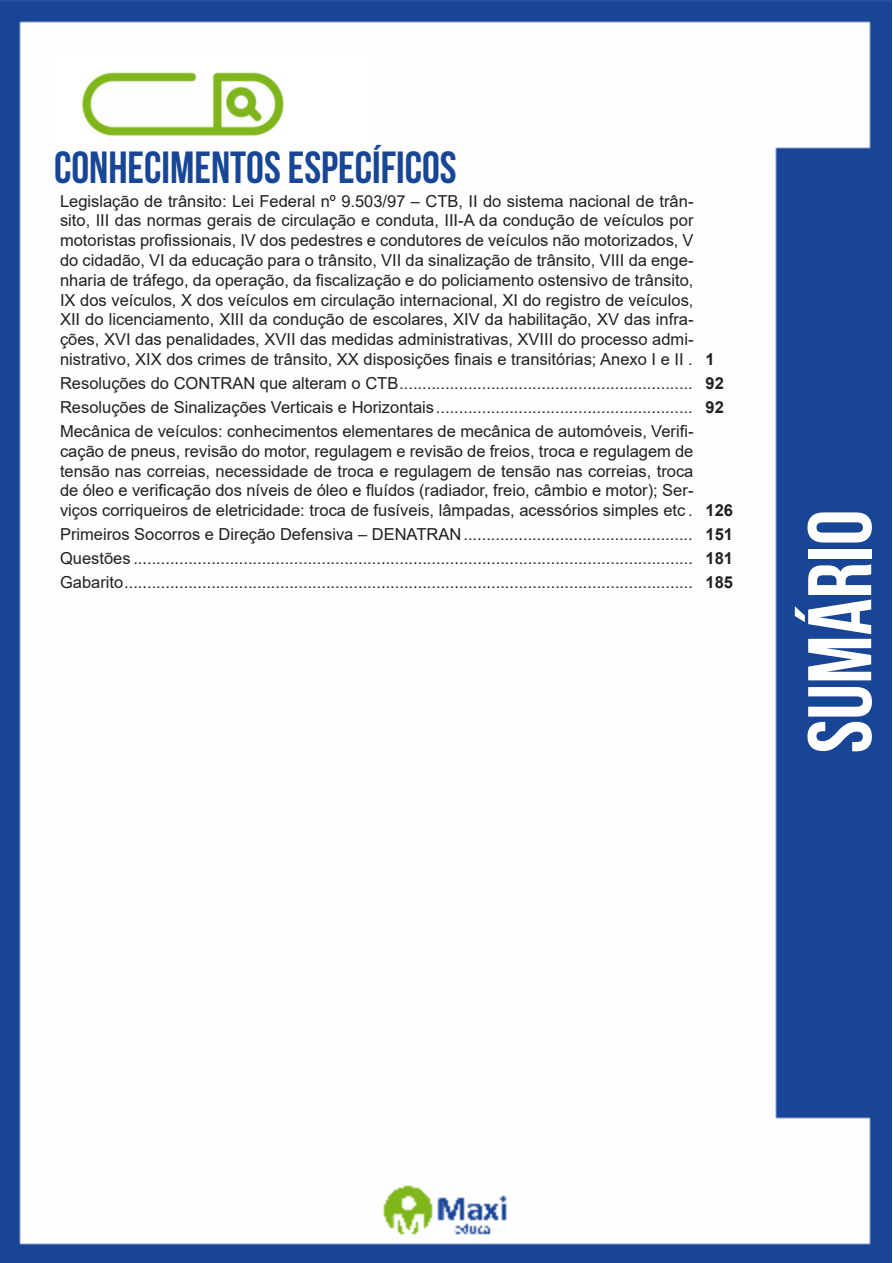
<style>
.page{position:relative;width:893px;height:1263px;background:#fff}
.page>*{position:absolute;margin:0;border:0;box-sizing:border-box;transform-origin:0 0}
.t1{font:700 90px "Bebas Neue";color:#fff}
.t2{font:700 45px "Bebas Neue";color:#184696}
.ALTERNATIVAS{font:16.5px/19.8px "Arial";color:#231f20;text-align:justify}
.INDICE{font:700 16.5px "Arial";color:#231f20}
</style>
<div class="page">
<img style="left:0;top:0;width:892px;height:1263px">
<div style="left:53px;top:55px;width:317px;height:121px;background:#fff"></div>
<img style="left:82px;top:72px;width:201px;height:64px">
<p class="t2" style="left:54px;top:142px;width:404px">CONHECIMENTOS ESPECÍFICOS</p>
<p class="ALTERNATIVAS" style="left:60px;top:191px;width:635px">Legislação de trânsito: Lei Federal nº 9.503/97 – CTB, II do sistema nacional de trân&shy;sito, III das normas gerais de circulação e conduta, III-A da condução de veículos por motoristas profissionais, IV dos pedestres e condutores de veículos não motorizados, V do cidadão, VI da educação para o trânsito, VII da sinalização de trânsito, VIII da enge&shy;nharia de tráfego, da operação, da fiscalização e do policiamento ostensivo de trânsito, IX dos veículos, X dos veículos em circulação internacional, XI do registro de veículos, XII do licenciamento, XIII da condução de escolares, XIV da habilitação, XV das infra&shy;ções, XVI das penalidades, XVII das medidas administrativas, XVIII do processo admi&shy;nistrativo, XIX dos crimes de trânsito, XX disposições finais e transitórias; Anexo I e II .</p>
<p class="INDICE" style="left:705px;top:348px;width:11px">1</p>
<p class="ALTERNATIVAS" style="left:60px;top:373px;width:634px">Resoluções do CONTRAN que alteram o CTB................................................................</p>
<p class="INDICE" style="left:705px;top:372px;width:20px">92</p>
<p class="ALTERNATIVAS" style="left:60px;top:397px;width:634px">Resoluções de Sinalizações Verticais e Horizontais........................................................</p>
<p class="INDICE" style="left:705px;top:396px;width:20px">92</p>
<p class="ALTERNATIVAS" style="left:60px;top:421px;width:635px">Mecânica de veículos: conhecimentos elementares de mecânica de automóveis, Verifi&shy;cação de pneus, revisão do motor, regulagem e revisão de freios, troca e regulagem de tensão nas correias, necessidade de troca e regulagem de tensão nas correias, troca de óleo e verificação dos níveis de óleo e fluídos (radiador, freio, câmbio e motor); Ser&shy;viços corriqueiros de eletricidade: troca de fusíveis, lâmpadas, acessórios simples etc .</p>
<p class="INDICE" style="left:705px;top:499px;width:29px">126</p>
<p class="ALTERNATIVAS" style="left:60px;top:524px;width:634px">Primeiros Socorros e Direção Defensiva – DENATRAN..................................................</p>
<p class="INDICE" style="left:705px;top:523px;width:29px">151</p>
<p class="ALTERNATIVAS" style="left:60px;top:548px;width:634px">Questões ..........................................................................................................................</p>
<p class="INDICE" style="left:705px;top:547px;width:29px">181</p>
<p class="ALTERNATIVAS" style="left:60px;top:572px;width:634px">Gabarito............................................................................................................................</p>
<p class="INDICE" style="left:705px;top:571px;width:29px">185</p>
<h1 class="t1" style="left:791px;top:753px;width:245px;rotate:-90deg">SUMÁRIO</h1>
</div>
